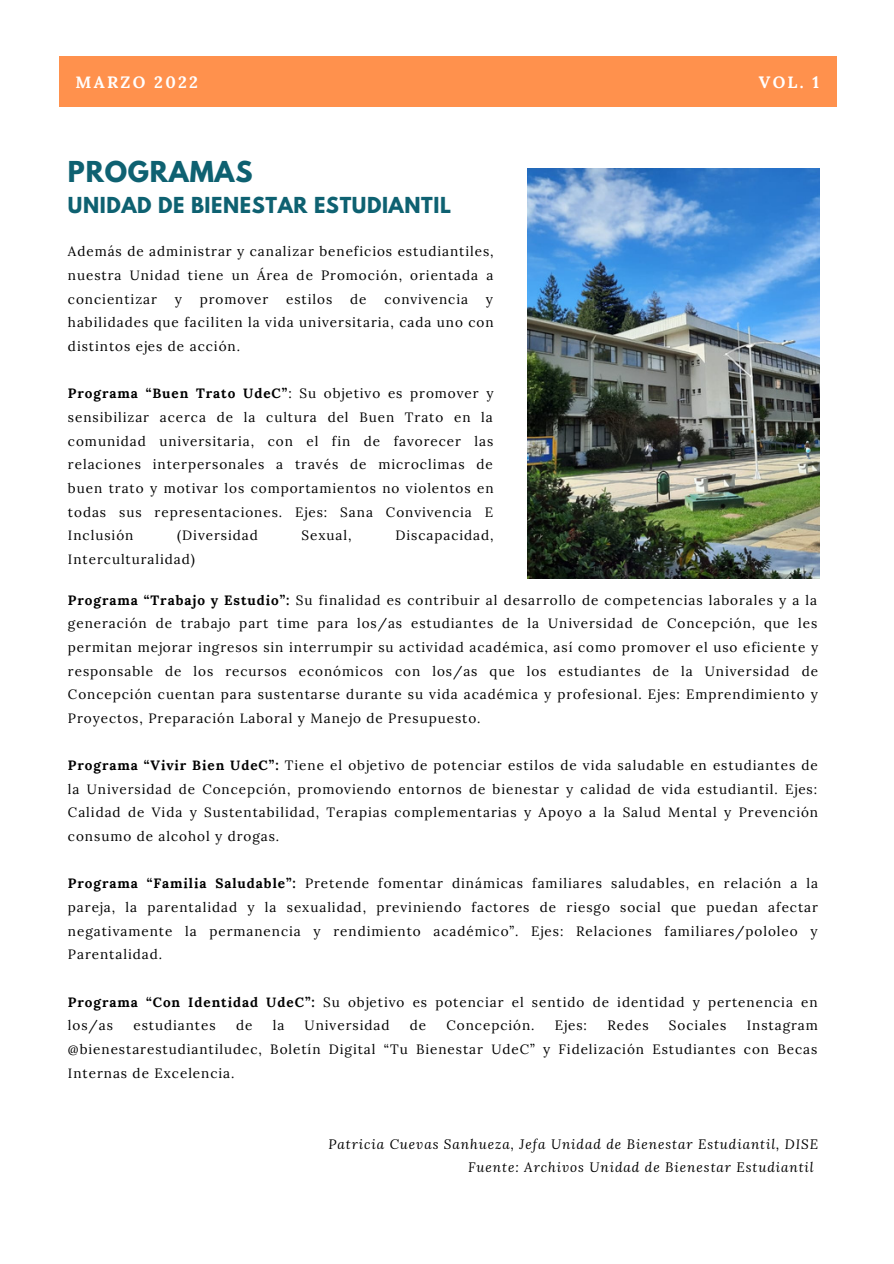
<style>
.page{position:relative;width:894px;height:1264px;background:#fff}
.page>*{position:absolute;margin:0;border:0;box-sizing:border-box;transform-origin:0 0}
.t1{font:700 25.5px "League Spartan";letter-spacing:.03em;color:#0e6171}
.t2{font:700 19.5px "League Spartan";letter-spacing:.03em;color:#0e6171}
.t3{font:700 16.35px "Lora";letter-spacing:.14em;color:#fff}
.t4{font:13.5px/23.7px "Lora";letter-spacing:.07em;color:#000;text-align:justify}
.t5{font:italic 13.5px "Lora";letter-spacing:.07em;color:#000}
.s1{font-weight:700}
</style>
<div class="page">
<div style="left:59px;top:56px;width:777px;height:51px;background:#ff914d"></div>
<img style="left:527px;top:169px;width:292px;height:410px">
<p class="t3" style="left:75px;top:71px;width:124px">MARZO 2022</p>
<p class="t3" style="left:758px;top:71px;width:62px">VOL. 1</p>
<p class="t1" style="left:68px;top:159px;width:186px">PROGRAMAS</p>
<p class="t2" style="left:68px;top:195px;width:384px">UNIDAD DE BIENESTAR ESTUDIANTIL</p>
<p class="t4" style="left:68px;top:239px;width:427px">Además de administrar y canalizar beneficios estudiantiles, nuestra Unidad tiene un Área de Promoción, orientada a concientizar</p>
<p class="t4" style="left:175px;top:287px;width:9px">y</p>
<p class="t4" style="left:200px;top:287px;width:70px">promover</p>
<p class="t4" style="left:286px;top:287px;width:48px">estilos</p>
<p class="t4" style="left:350px;top:287px;width:18px">de</p>
<p class="t4" style="left:384px;top:287px;width:85px">convivencia</p>
<p class="t4" style="left:68px;top:287px;width:427px;text-indent:418px">y habilidades que faciliten la vida universitaria, cada uno con distintos ejes de acción.</p>
<p class="t4" style="left:68px;top:381px;width:427px"><span class="s1">Programa “Buen Trato UdeC”</span>: Su objetivo es promover y sensibilizar acerca de la cultura del Buen Trato en la comunidad universitaria, con el fin de favorecer las relaciones interpersonales a través de microclimas de buen trato y motivar los comportamientos no violentos en todas sus representaciones. Ejes: Sana Convivencia E Inclusión</p>
<p class="t4" style="left:177px;top:523px;width:82px">(Diversidad</p>
<p class="t4" style="left:301px;top:523px;width:51px">Sexual,</p>
<p class="t4" style="left:395px;top:523px;width:100px">Discapacidad,</p>
<p class="t4" style="left:68px;top:547px;width:128px">Interculturalidad)</p>
<p class="t4" style="left:68px;top:587px;width:751px"><span class="s1">Programa “Trabajo y Estudio”:</span> Su finalidad es contribuir al desarrollo de competencias laborales y a la generación de trabajo part time para los/as estudiantes de la Universidad de Concepción, que les permitan mejorar ingresos sin interrumpir su actividad académica, así como promover el uso eficiente y responsable de los recursos económicos con los/as que los estudiantes de la Universidad de Concepción cuentan para sustentarse durante su vida académica y profesional. Ejes: Emprendimiento y Proyectos, Preparación Laboral y Manejo de Presupuesto.</p>
<p class="t4" style="left:68px;top:753px;width:751px"><span class="s1">Programa “Vivir Bien UdeC”:</span> Tiene el objetivo de potenciar estilos de vida saludable en estudiantes de la Universidad de Concepción, promoviendo entornos de bienestar y calidad de vida estudiantil. Ejes:<br>Calidad de Vida y Sustentabilidad, Terapias complementarias y Apoyo a la Salud Mental y Prevención consumo de alcohol y drogas.</p>
<p class="t4" style="left:68px;top:871px;width:751px"><span class="s1">Programa “Familia Saludable”:</span> Pretende fomentar dinámicas familiares saludables, en relación a la pareja, la parentalidad y la sexualidad, previniendo factores de riesgo social que puedan afectar negativamente la permanencia y rendimiento académico”. Ejes: Relaciones familiares/pololeo y Parentalidad.</p>
<p class="t4" style="left:68px;top:989px;width:751px"><span class="s1">Programa “Con Identidad UdeC”:</span> Su objetivo es potenciar el sentido de identidad y pertenencia en los/as</p>
<p class="t4" style="left:133px;top:1013px;width:84px">estudiantes</p>
<p class="t4" style="left:236px;top:1013px;width:18px">de</p>
<p class="t4" style="left:272px;top:1013px;width:13px">la</p>
<p class="t4" style="left:304px;top:1013px;width:86px">Universidad</p>
<p class="t4" style="left:409px;top:1013px;width:18px">de</p>
<p class="t4" style="left:446px;top:1013px;width:89px">Concepción.</p>
<p class="t4" style="left:554px;top:1013px;width:34px">Ejes:</p>
<p class="t4" style="left:607px;top:1013px;width:43px">Redes</p>
<p class="t4" style="left:668px;top:1013px;width:59px">Sociales</p>
<p class="t4" style="left:68px;top:1013px;width:751px;text-indent:678px">Instagram @bienestarestudiantiludec, Boletín Digital “Tu Bienestar UdeC” y Fidelización Estudiantes con Becas Internas de Excelencia.</p>
<p class="t5" style="left:328px;top:1134px;width:491px">Patricia Cuevas Sanhueza, Jefa Unidad de Bienestar Estudiantil, DISE</p>
<p class="t5" style="left:468px;top:1158px;width:347px">Fuente: Archivos Unidad de Bienestar Estudiantil</p>
</div>
